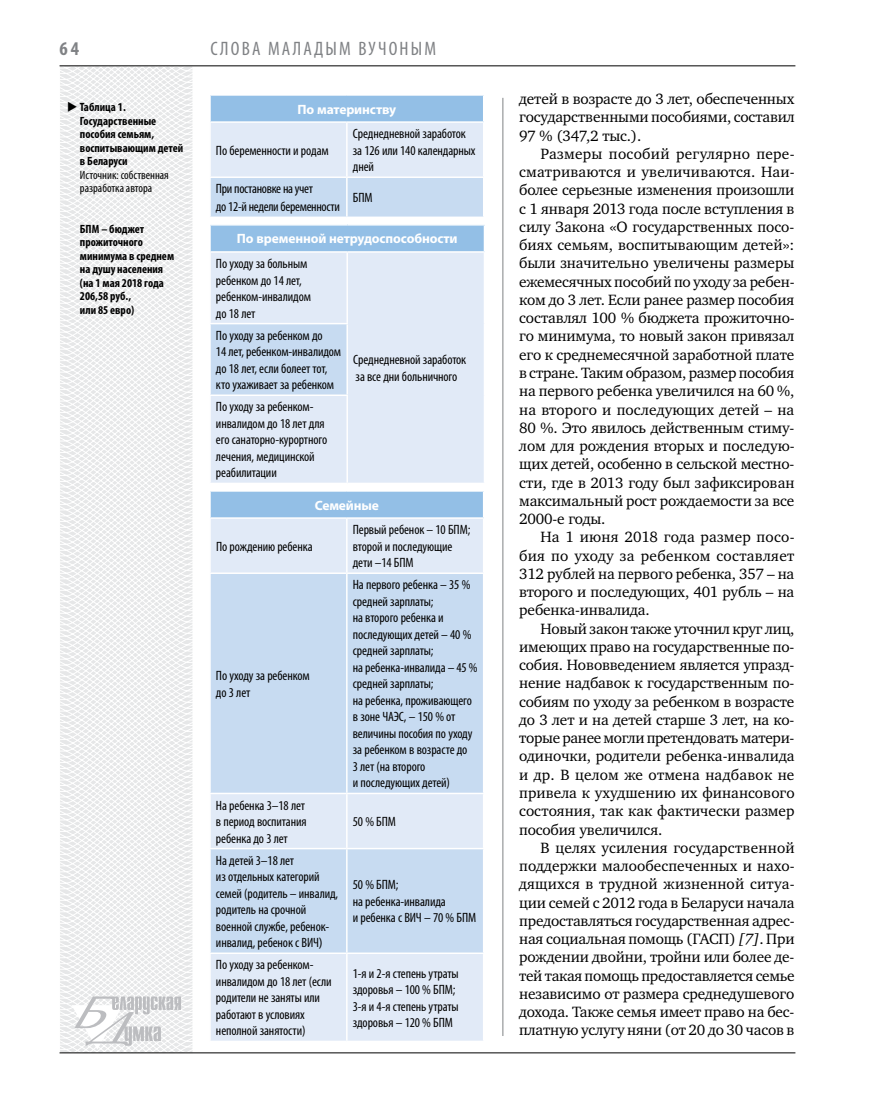
<style>
.page{position:relative;width:872px;height:1106px;background:#fff}
.page>*{position:absolute;margin:0;border:0;box-sizing:border-box;transform-origin:0 0}
.t1{font:condensed 19.5px "Myriad Pro";letter-spacing:.135em;color:#808285}
.t2{font:700 condensed 19.5px "Myriad Pro";color:#808285}
.t3{font:15.3px/18.3px "Charter C";letter-spacing:-.01em;color:#000;text-align:justify}
.t4{font:condensed 13.5px/16.5px "Myriad Pro";letter-spacing:-.01em;color:#000}
.t5{font:700 13.5px "Myriad Pro";letter-spacing:-.01em;color:#fff}
.t6{font:700 condensed 12px/13.5px "Myriad Pro";color:#000}
.t7{font:condensed 12px/13.5px "Myriad Pro";color:#000}
.s1{font-stretch:normal}
.s2{font-style:italic}
</style>
<div class="page">
<svg style="left:59px;top:65px;width:192px;height:989px"></svg>
<hr style="left:502px;top:98px;width:1px;height:938px;background:#808285">
<hr style="left:60px;top:1052px;width:735px;height:1px;background:#000">
<svg style="left:71px;top:996px;width:110px;height:53px"></svg>
<hr style="left:60px;top:65px;width:735px;height:1px;background:#000">
<hr style="left:209px;top:123px;width:2px;height:53px;background:#fff">
<hr style="left:209px;top:94px;width:138px;height:2px;background:#fff">
<hr style="left:209px;top:96px;width:2px;height:25px;background:#fff">
<svg style="left:210px;top:96px;width:273px;height:120px;background:#c8dcf1"></svg>
<hr style="left:209px;top:121px;width:138px;height:2px;background:#fff">
<hr style="left:347px;top:121px;width:137px;height:2px;background:#fff">
<hr style="left:209px;top:176px;width:138px;height:2px;background:#fff">
<hr style="left:209px;top:178px;width:2px;height:38px;background:#fff">
<hr style="left:209px;top:216px;width:138px;height:2px;background:#fff">
<hr style="left:347px;top:176px;width:137px;height:2px;background:#fff">
<hr style="left:346px;top:178px;width:1px;height:38px;background:#fff">
<div style="left:210px;top:225px;width:274px;height:27px;background:#93bfe6"></div>
<div style="left:211px;top:253px;width:273px;height:229px;background:#e1eaf7"></div>
<div style="left:210px;top:323px;width:137px;height:72px;background:#c7dbf1"></div>
<hr style="left:209px;top:224px;width:138px;height:1px;background:#fff">
<hr style="left:209px;top:225px;width:2px;height:26px;background:#fff">
<hr style="left:209px;top:251px;width:138px;height:2px;background:#fff">
<hr style="left:347px;top:251px;width:138px;height:2px;background:#fff">
<hr style="left:209px;top:323px;width:139px;height:1px;background:#fff">
<hr style="left:209px;top:324px;width:2px;height:70px;background:#fff">
<hr style="left:346px;top:324px;width:2px;height:70px;background:#fff">
<hr style="left:209px;top:394px;width:139px;height:2px;background:#fff">
<hr style="left:209px;top:253px;width:2px;height:70px;background:#fff">
<hr style="left:346px;top:253px;width:2px;height:70px;background:#fff">
<hr style="left:209px;top:396px;width:2px;height:86px;background:#fff">
<hr style="left:346px;top:396px;width:2px;height:86px;background:#fff">
<hr style="left:209px;top:482px;width:138px;height:2px;background:#fff">
<div style="left:210px;top:491px;width:273px;height:27px;background:#93bfe6"></div>
<div style="left:211px;top:519px;width:272px;height:521px;background:#e1eaf7"></div>
<svg style="left:211px;top:574px;width:272px;height:378px;background:#caddf1"></svg>
<hr style="left:209px;top:490px;width:138px;height:1px;background:#fff">
<hr style="left:209px;top:491px;width:2px;height:26px;background:#fff">
<hr style="left:209px;top:517px;width:138px;height:2px;background:#fff">
<hr style="left:347px;top:517px;width:137px;height:2px;background:#fff">
<hr style="left:209px;top:572px;width:138px;height:2px;background:#fff">
<hr style="left:209px;top:574px;width:2px;height:218px;background:#fff">
<hr style="left:209px;top:792px;width:138px;height:2px;background:#fff">
<hr style="left:347px;top:572px;width:137px;height:2px;background:#fff">
<hr style="left:346px;top:574px;width:1px;height:218px;background:#fff">
<hr style="left:347px;top:792px;width:137px;height:2px;background:#fff">
<hr style="left:209px;top:847px;width:138px;height:2px;background:#fff">
<hr style="left:209px;top:849px;width:2px;height:103px;background:#fff">
<hr style="left:209px;top:952px;width:138px;height:2px;background:#fff">
<hr style="left:347px;top:847px;width:137px;height:2px;background:#fff">
<hr style="left:346px;top:849px;width:1px;height:103px;background:#fff">
<hr style="left:347px;top:952px;width:137px;height:2px;background:#fff">
<hr style="left:209px;top:1040px;width:138px;height:2px;background:#fff">
<hr style="left:209px;top:519px;width:2px;height:53px;background:#fff">
<hr style="left:346px;top:519px;width:1px;height:53px;background:#fff">
<hr style="left:209px;top:794px;width:2px;height:53px;background:#fff">
<hr style="left:346px;top:794px;width:1px;height:53px;background:#fff">
<hr style="left:209px;top:954px;width:2px;height:86px;background:#fff">
<hr style="left:346px;top:954px;width:1px;height:86px;background:#fff">
<svg style="left:78px;top:111px;width:12px;height:1px"></svg>
<p class="t2" style="left:60px;top:37px;width:21px">64</p>
<p class="t6" style="left:80px;top:100px;width:105px;text-indent:-13px">◆ Таблица 1.<br>Государственные пособия семьям, воспитывающим детей в Беларуси</p>
<p class="t7" style="left:80px;top:168px;width:90px">Источник: собственная разработка автора</p>
<p class="t6" style="left:80px;top:222px;width:96px">БПМ – бюджет прожиточного минимума в среднем на душу населения (на 1 мая 2018 года<br>206,58 руб.,<br>или 85 евро)</p>
<p class="t1" style="left:210px;top:37px;width:227px">Слова маладым вучоным</p>
<p class="t5" style="left:297px;top:100px;width:100px">По материнству</p>
<p class="t4" style="left:216px;top:142px;width:114px">По беременности и родам</p>
<p class="t4" style="left:353px;top:125px;width:124px">Среднедневной заработок за 126 или 140 календарных дней</p>
<p class="t4" style="left:216px;top:180px;width:125px;line-height:18px">При постановке на учет<br>до 12-й недели беременности</p>
<p class="t4" style="left:353px;top:189px;width:20px">БПМ</p>
<p class="t5" style="left:237px;top:230px;width:222px">По временной нетрудоспособности</p>
<p class="t4" style="left:216px;top:255px;width:96px">По уходу за больным ребенком до 14 лет, ребенком-инвалидом до 18 лет</p>
<p class="t4" style="left:353px;top:351px;width:115px">Среднедневной заработок за все дни больничного</p>
<p class="t4" style="left:216px;top:327px;width:127px">По уходу за ребенком до<br>14 лет, ребенком-инвалидом до 18 лет, если болеет тот, кто ухаживает за ребенком</p>
<p class="t4" style="left:216px;top:398px;width:113px">По уходу за ребенком&shy;инвалидом до 18 лет для его санаторно-курортного лечения, медицинской реабилитации</p>
<p class="t5" style="left:315px;top:496px;width:66px">Семейные</p>
<p class="t4" style="left:216px;top:538px;width:98px">По рождению ребенка</p>
<p class="t4" style="left:353px;top:521px;width:119px">Первый ребенок – 10 БПМ; второй и последующие дети –14 БПМ</p>
<p class="t4" style="left:216px;top:667px;width:95px">По уходу за ребенком до 3 лет</p>
<p class="t4" style="left:216px;top:796px;width:92px;text-align:justify">На ребенка 3–18 лет в период воспитания ребенка до 3 лет</p>
<p class="t4" style="left:216px;top:851px;width:124px">На детей 3–18 лет<br>из отдельных категорий семей (родитель – инвалид, родитель на срочной военной службе, ребенок&shy;инвалид, ребенок с ВИЧ<span class="s1">)</span></p>
<p class="t4" style="left:353px;top:576px;width:126px">На первого ребенка – 35 % средней зарплаты;<br>на второго ребенка и последующих детей – 40 % средней зарплаты;<br>на ребенка-инвалида – 45 % средней зарплаты;<br>на ребенка, проживающего в зоне ЧАЭС, – 150 % от величины пособия по уходу за ребенком в возрасте до<br>3 лет (на второго<br>и последующих детей)</p>
<p class="t4" style="left:353px;top:813px;width:43px">50 % БПМ</p>
<p class="t4" style="left:353px;top:876px;width:124px">50 % БПМ;<br>на ребенка-инвалида<br>и ребенка с ВИЧ – 70 % БПМ</p>
<p class="t4" style="left:216px;top:956px;width:117px">По уходу за ребенком&shy;инвалидом до 18 лет (если родители не заняты или работают в условиях неполной занятости)</p>
<p class="t4" style="left:353px;top:964px;width:107px">1-я и 2-я степень утраты здоровья – 100 % БПМ;<br>3-я и 4-я степень утраты здоровья – 120 % БПМ</p>
<p class="t3" style="left:519px;top:90px;width:277px">детей в возрасте до 3 лет, обеспеченных государственными пособиями, составил 97 % (347,2 тыс.).</p>
<p class="t3" style="left:519px;top:145px;width:277px;text-indent:21px">Размеры пособий регулярно пере&shy;сматриваются и увеличиваются. Наи&shy;более серьезные изменения произошли с 1 января 2013 года после вступления в силу Закона «О государственных посо&shy;биях семьям, воспитывающим детей»: были значительно увеличены размеры ежемесячных пособий по уходу за ребен&shy;ком до 3 лет. Если ранее размер пособия составлял 100 % бюджета прожиточно&shy;го минимума, то новый закон привязал его к среднемесячной заработной плате в стране. Таким образом, размер пособия на первого ребенка увеличился на 60 %, на второго и последующих детей – на 80 %. Это явилось действенным стиму&shy;лом для рождения вторых и последую&shy;щих детей, особенно в сельской местно&shy;сти, где в 2013 году был зафиксирован максимальный рост рождаемости за все 2000-е годы.</p>
<p class="t3" style="left:519px;top:528px;width:277px;text-indent:21px">На 1 июня 2018 года размер посо&shy;бия по уходу за ребенком составляет 312 рублей на первого ребенка, 357 – на второго и последующих, 401 рубль – на ребенка-инвалида.</p>
<p class="t3" style="left:519px;top:619px;width:277px;text-indent:21px">Новый закон также уточнил круг лиц, имеющих право на государственные по&shy;собия. Нововведением является упразд&shy;нение надбавок к государственным по&shy;собиям по уходу за ребенком в возрасте до 3 лет и на детей старше 3 лет, на ко&shy;торые ранее могли претендовать матери&shy;одиночки, родители ребенка-инвалида и др. В целом же отмена надбавок не привела к ухудшению их финансового состояния, так как фактически размер пособия увеличился.</p>
<p class="t3" style="left:519px;top:838px;width:277px;text-indent:21px">В целях усиления государственной поддержки малообеспеченных и нахо&shy;дящихся в трудной жизненной ситуа&shy;ции семей с 2012 года в Беларуси начала предоставляться государственная адрес&shy;ная социальная помощь (ГАСП) <span class="s2">[7]</span>. При рождении двойни, тройни или более де&shy;тей такая помощь предоставляется семье независимо от размера среднедушевого дохода. Также семья имеет право на бес&shy;платную услугу няни (от 20 до 30 часов в</p>
</div>
